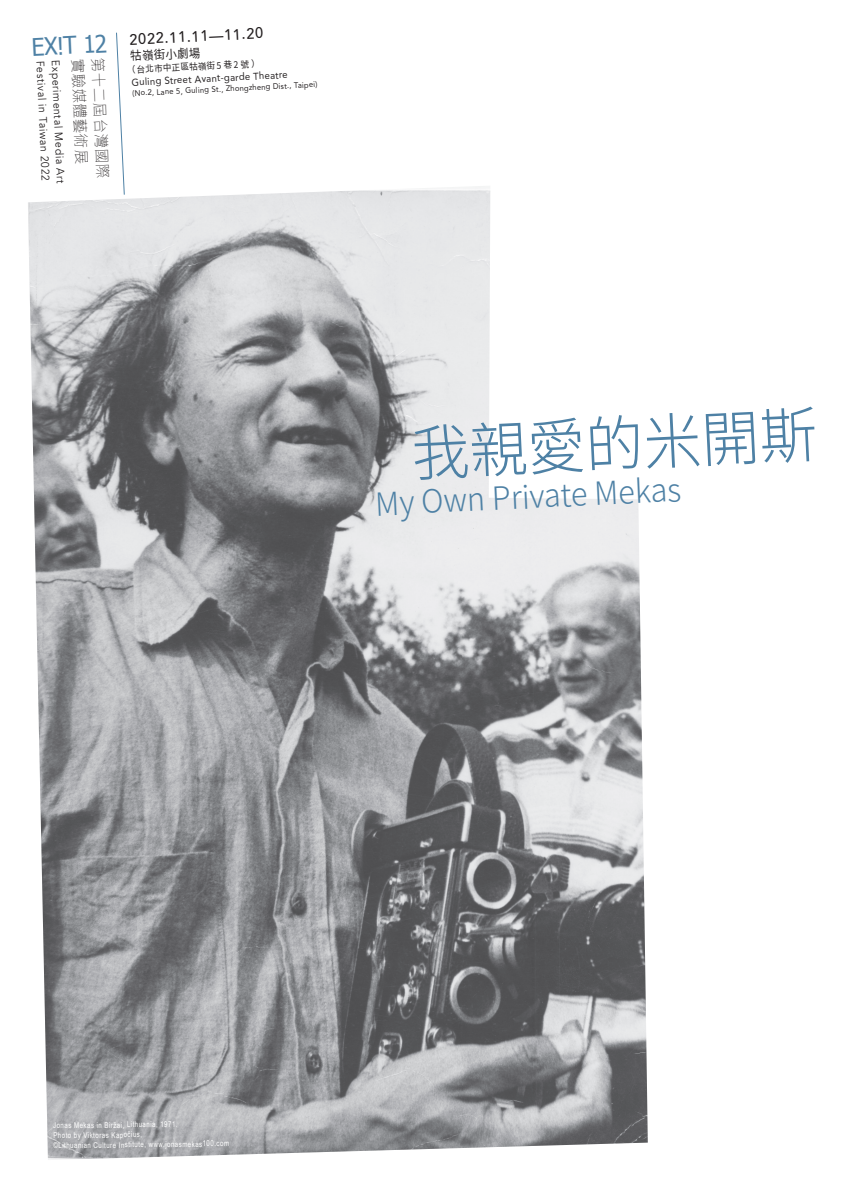
<style>
.page{position:relative;width:842px;height:1191px;background:#fff}
.page>*{position:absolute;margin:0;border:0;box-sizing:border-box;transform-origin:0 0}
.t1{font:300 60.4px "Noto Sans TC";color:#4e81a5;scale:.96 1}
.t2{font:300 32px "Noto Sans TC";color:#4e81a5;scale:.96 1}
.t3{font:24.2px "Tahoma";color:#4e81a5;scale:.94 1}
.t4{font:500 15.1px "Avenir";color:#231f20;scale:.94 1}
.t5{font:100 15.1px "Noto Sans TC";color:#231f20;scale:.94 1}
.t6{font:12.1px "Noto Sans TC";color:#231f20;scale:.94 1}
.t7{font:11.1px "Avenir";color:#231f20;scale:.94 1}
.t8{font:10.1px "Avenir";color:#231f20;scale:.94 1}
.t9{font:9.1px "Noto Sans TC";color:#231f20;scale:.94 1}
.t10{font:8.1px "Avenir";color:#231f20;scale:.94 1}
.t11{font:8px/10px "Arial Narrow";color:#fff;scale:.94 1}
</style>
<div class="page">
<img style="left:28px;top:186px;width:620px;height:974px">
<svg style="left:116px;top:32px;width:9px;height:163px"></svg>
<h3 class="t3" style="left:31px;top:31px;width:82px;rotate:-3deg">EX!T 12</h3>
<h3 class="t7" style="left:48px;top:60px;width:129px;rotate:88deg">Festival in Taiwan 2022</h3>
<h3 class="t7" style="left:63px;top:60px;width:133px;rotate:88deg">Experimental Media Art</h3>
<h3 class="t5" style="left:86px;top:58px;width:113px;rotate:87deg">實驗媒體藝術展</h3>
<h3 class="t5" style="left:106px;top:58px;width:129px;rotate:87deg">第十二屆台灣國際</h3>
<h3 class="t4" style="left:129px;top:26px;width:144px;rotate:-3deg">2022.11.11—11.20</h3>
<h3 class="t6" style="left:130px;top:49px;width:76px;rotate:-3deg">牯嶺街小劇場</h3>
<p class="t9" style="left:127px;top:65px;width:143px;rotate:-3deg">（台北市中正區牯嶺街 5 巷 2 號）</p>
<p class="t8" style="left:131px;top:74px;width:168px;rotate:-3deg">Guling Street Avant-garde Theatre</p>
<p class="t10" style="left:132px;top:87px;width:199px;rotate:-3deg">(No.2, Lane 5, Guling St., Zhongzheng Dist., Taipei)</p>
<h1 class="t1" style="left:410px;top:420px;width:425px;rotate:-3deg">我親愛的米開斯</h1>
<h2 class="t2" style="left:374px;top:486px;width:320px;rotate:-3deg">My Own Private Mekas</h2>
<p class="t11" style="left:53px;top:1120px;width:188px;rotate:-1deg">Jonas Mekas in Biržai, Lithuania, 1971.<br>Photo by Viktoras Kapočius,<br>©Lithuanian Culture Institute, www.jonasmekas100.com</p>
</div>
